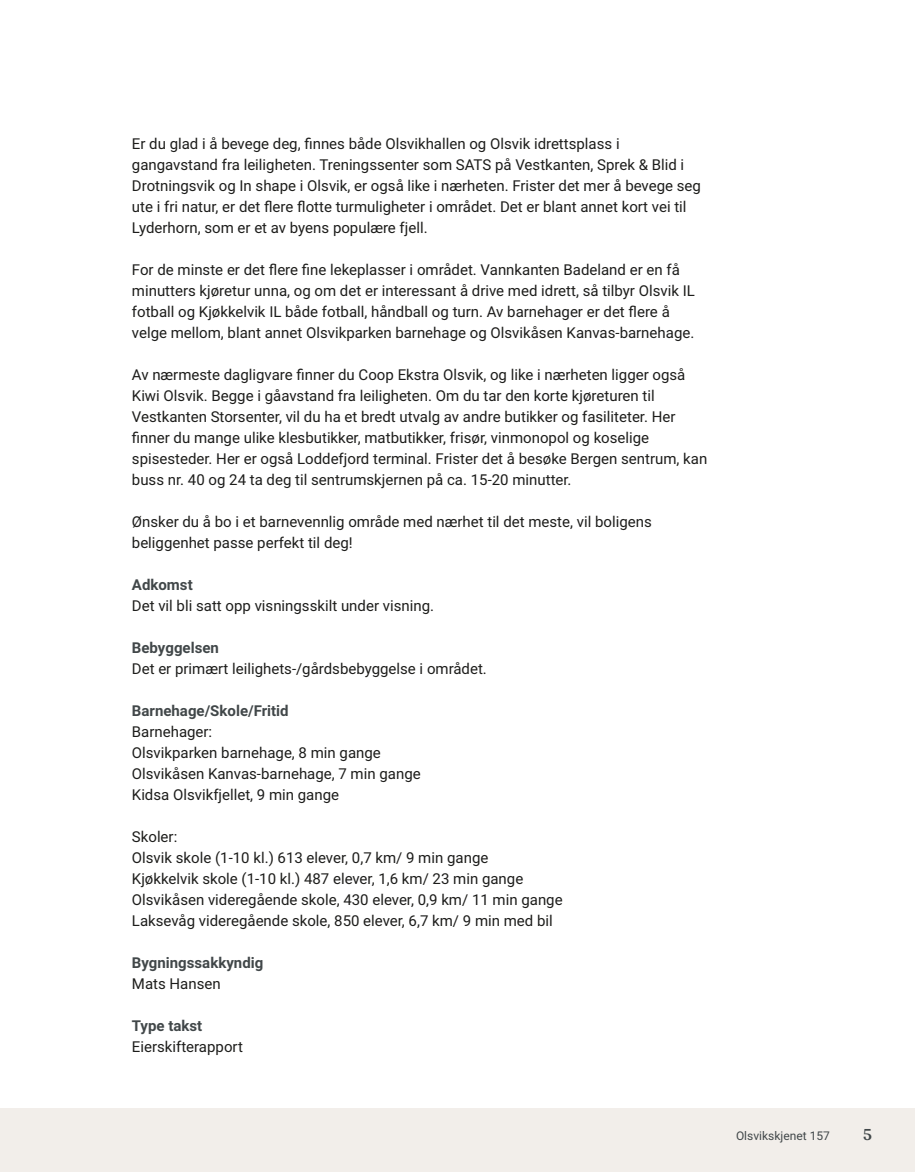
<style>
.page{position:relative;width:915px;height:1172px;background:#fff}
.page>*{position:absolute;margin:0;border:0;box-sizing:border-box;transform-origin:0 0}
.t1{font:700 18px "Arya";color:#414749}
.t2{font:15px/21px "Roboto Vitec";color:#1d1d1b}
.t3{font:700 15px "Roboto Vitec";color:#414749}
.t4{font:12px "Roboto Vitec";color:#414749}
</style>
<div class="page">
<div style="left:0;top:1108px;width:914px;height:64px;background:#f2eeea"></div>
<p class="t2" style="left:132px;top:132px;width:570px">Er du glad i å bevege deg, finnes både Olsvikhallen og Olsvik idrettsplass i gangavstand fra leiligheten. Treningssenter som SATS på Vestkanten, Sprek &amp; Blid i Drotningsvik og In shape i Olsvik, er også like i nærheten. Frister det mer å bevege seg ute i fri natur, er det flere flotte turmuligheter i området. Det er blant annet kort vei til Lyderhorn, som er et av byens populære fjell.</p>
<p class="t2" style="left:132px;top:258px;width:564px">For de minste er det flere fine lekeplasser i området. Vannkanten Badeland er en få minutters kjøretur unna, og om det er interessant å drive med idrett, så tilbyr Olsvik IL fotball og Kjøkkelvik IL både fotball, håndball og turn. Av barnehager er det flere å velge mellom, blant annet Olsvikparken barnehage og Olsvikåsen Kanvas‑barnehage.</p>
<p class="t2" style="left:132px;top:363px;width:576px">Av nærmeste dagligvare finner du Coop Ekstra Olsvik, og like i nærheten ligger også Kiwi Olsvik. Begge i gåavstand fra leiligheten. Om du tar den korte kjøreturen til Vestkanten Storsenter, vil du ha et bredt utvalg av andre butikker og fasiliteter. Her finner du mange ulike klesbutikker, matbutikker, frisør, vinmonopol og koselige spisesteder. Her er også Loddefjord terminal. Frister det å besøke Bergen sentrum, kan buss nr. 40 og 24 ta deg til sentrumskjernen på ca. 15‑20 minutter.</p>
<p class="t2" style="left:132px;top:510px;width:521px">Ønsker du å bo i et barnevennlig område med nærhet til det meste, vil boligens beliggenhet passe perfekt til deg!</p>
<p class="t3" style="left:132px;top:574px;width:62px">Adkomst</p>
<p class="t2" style="left:132px;top:594px;width:303px">Det vil bli satt opp visningsskilt under visning.</p>
<p class="t3" style="left:132px;top:637px;width:88px">Bebyggelsen</p>
<p class="t2" style="left:132px;top:657px;width:356px">Det er primært leilighets‑/gårdsbebyggelse i området.</p>
<p class="t3" style="left:132px;top:700px;width:158px">Barnehage/Skole/Fritid</p>
<p class="t2" style="left:132px;top:720px;width:290px">Barnehager:<br>Olsvikparken barnehage, 8 min gange<br>Olsvikåsen Kanvas‑barnehage, 7 min gange<br>Kidsa Olsvikfjellet, 9 min gange</p>
<p class="t2" style="left:132px;top:825px;width:432px">Skoler:<br>Olsvik skole (1‑10 kl.) 613 elever, 0,7 km/ 9 min gange<br>Kjøkkelvik skole (1‑10 kl.) 487 elever, 1,6 km/ 23 min gange Olsvikåsen videregående skole, 430 elever, 0,9 km/ 11 min gange Laksevåg videregående skole, 850 elever, 6,7 km/ 9 min med bil</p>
<p class="t3" style="left:132px;top:952px;width:133px">Bygningssakkyndig</p>
<p class="t2" style="left:132px;top:972px;width:90px">Mats Hansen</p>
<p class="t3" style="left:132px;top:1015px;width:72px">Type takst</p>
<p class="t2" style="left:132px;top:1035px;width:112px">Eierskifterapport</p>
<p class="t4" style="left:735px;top:1127px;width:95px">Olsvikskjenet 157</p>
<p class="t1" style="left:862px;top:1123px;width:11px">5</p>
</div>
